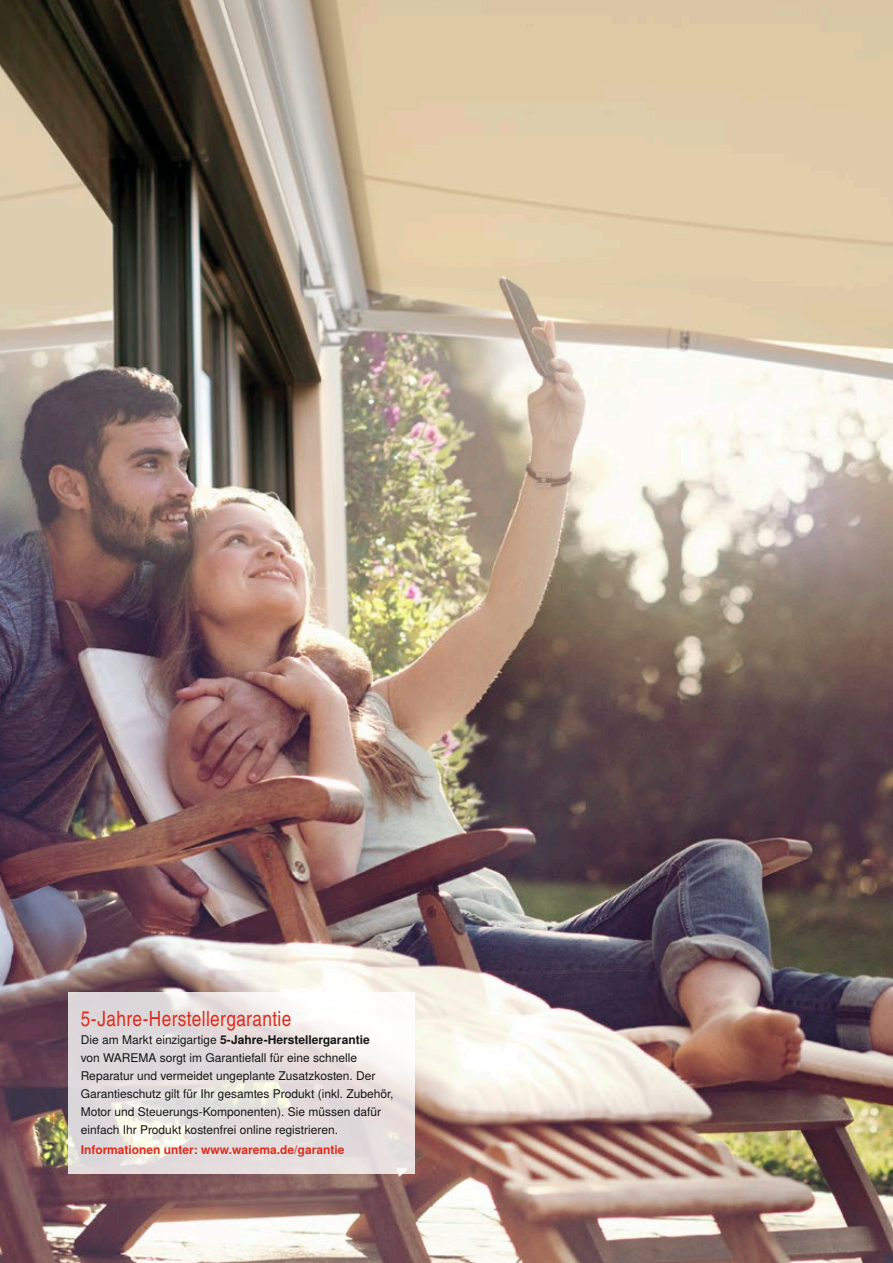
<style>
.page{position:relative;width:893px;height:1263px;background:#fff}
.page>*{position:absolute;margin:0;border:0;box-sizing:border-box;transform-origin:0 0}
.t1{font:21px "Warema Nimbus Cnd";letter-spacing:.02em;color:#dd2c1c}
.t2{font:12px/18px "Warema Nimbus";color:#131413}
.t3{font:700 12px "Warema Nimbus";color:#dd2c1c}
.s1{font-weight:700}
</style>
<div class="page">
<img style="left:0;top:0;width:893px;height:1263px">
<svg style="left:68px;top:992px;width:347px;height:182px;fill:#e5dcdc"></svg>
<h1 class="t1" style="left:81px;top:1006px;width:212px">5-Jahre-Herstellergarantie</h1>
<p class="t2" style="left:81px;top:1031px;width:314px">Die am Markt einzigartige <span class="s1">5-Jahre-Herstellergarantie<br></span>von WAREMA sorgt im Garantiefall für eine schnelle Reparatur und vermeidet ungeplante Zusatzkosten. Der Garantieschutz gilt für Ihr gesamtes Produkt (inkl. Zubehör, Motor und Steuerungs-Komponenten). Sie müssen dafür einfach Ihr Produkt kostenfrei online registrieren.</p>
<p class="t3" style="left:81px;top:1143px;width:265px">Informationen unter: www.warema.de/garantie</p>
</div>
